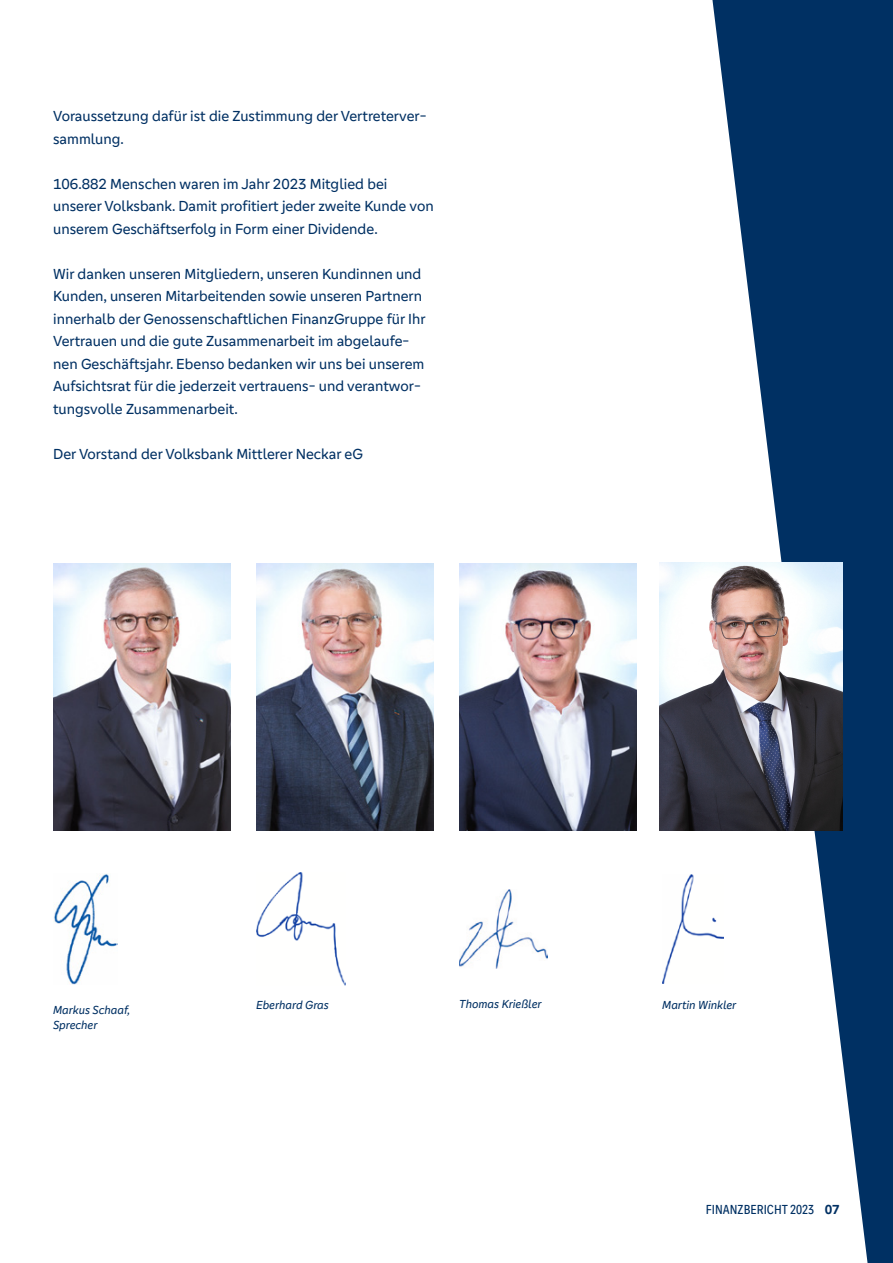
<style>
.page{position:relative;width:893px;height:1263px;background:#fff}
.page>*{position:absolute;margin:0;border:0;box-sizing:border-box;transform-origin:0 0}
.t1{font:15px/22.5px "Genos GFG";color:#003063}
.t2{font:condensed 13.5px "Genos GFG";color:#003063}
.t3{font:italic 12px/15px "Genos GFG";color:#003063}
.s1{font-weight:700;font-stretch:normal}
</style>
<div class="page">
<img style="left:256px;top:873px;width:89px;height:112px">
<img style="left:54px;top:874px;width:64px;height:110px">
<img style="left:662px;top:874px;width:50px;height:110px">
<img style="left:459px;top:889px;width:88px;height:80px">
<svg style="left:712px;top:0;width:181px;height:1263px;fill:#003063"></svg>
<img style="left:53px;top:564px;width:178px;height:266px">
<img style="left:459px;top:564px;width:178px;height:266px">
<img style="left:256px;top:564px;width:178px;height:266px">
<img style="left:660px;top:562px;width:182px;height:268px">
<p class="t1" style="left:53px;top:105px;width:375px">Voraussetzung dafür ist die Zustimmung der Vertreterver&shy;sammlung.</p>
<p class="t1" style="left:53px;top:173px;width:382px">106.882 Menschen waren im Jahr 2023 Mitglied bei unserer Volksbank. Damit profitiert jeder zweite Kunde von unserem Geschäftserfolg in Form einer Dividende.</p>
<p class="t1" style="left:53px;top:263px;width:374px">Wir danken unseren Mitgliedern, unseren Kundinnen und Kunden, unseren Mitarbeitenden sowie unseren Partnern innerhalb der Genossenschaftlichen FinanzGruppe für Ihr Vertrauen und die gute Zusammenarbeit im abgelaufe&shy;nen Geschäftsjahr. Ebenso bedanken wir uns bei unserem Aufsichtsrat für die jederzeit vertrauens- und verantwor&shy;tungsvolle Zusammenarbeit.</p>
<p class="t1" style="left:53px;top:443px;width:311px">Der Vorstand der Volksbank Mittlerer Neckar eG</p>
<p class="t3" style="left:53px;top:1002px;width:79px">Markus Schaaf,<br>Sprecher</p>
<p class="t3" style="left:256px;top:997px;width:74px">Eberhard Gras</p>
<p class="t3" style="left:459px;top:997px;width:84px">Thomas Krießler</p>
<p class="t3" style="left:662px;top:997px;width:76px">Martin Winkler</p>
<p class="t2" style="left:706px;top:1202px;width:135px">FINANZBERICHT 2023 <span class="s1">07</span></p>
</div>
